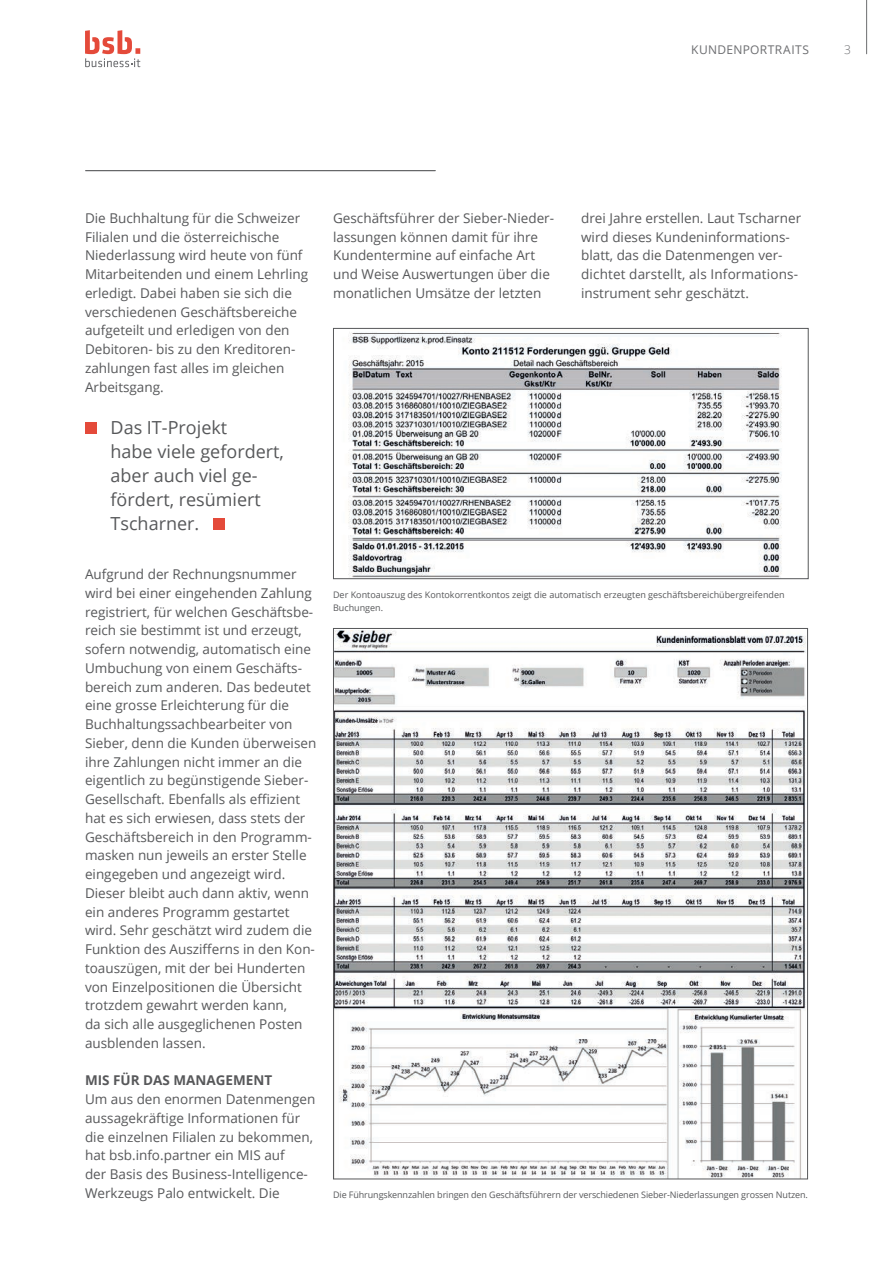
<style>
.page{position:relative;width:893px;height:1263px;background:#fff}
.page>*{position:absolute;margin:0;border:0;box-sizing:border-box;transform-origin:0 0}
.Auszeichnungen{font:18px/24px "Open Sans";color:#57585a}
.Lauftext{font:13.5px/18.8px "Open Sans";color:#57585a}
.Lauftext-2{font:700 13.5px "Open Sans";color:#57585a}
.Kapiteltitel_links{font:12px "Open Sans";letter-spacing:.035em;color:#6c6d70}
.t1{font:300 12px "Open Sans";color:#6c6d70}
.Bildlegende{font:9px/13.5px "Open Sans";color:#57585a}
</style>
<div class="page">
<hr style="left:86px;top:170px;width:349px;height:1px;background:#57585a">
<hr style="left:866px;top:0;width:1px;height:54px;background:#6c6d70">
<svg style="left:85px;top:30px;width:55px;height:37px"></svg>
<div style="left:85px;top:422px;width:12px;height:12px;background:#e44a3a"></div>
<div style="left:213px;top:518px;width:12px;height:12px;background:#e44a3a"></div>
<img style="left:335px;top:630px;width:471px;height:547px">
<img style="left:348px;top:332px;width:434px;height:245px">
<div style="left:333px;top:328px;width:476px;height:251px;border:1px solid #57585a"></div>
<p class="Kapiteltitel_links" style="left:691px;top:41px;width:119px">KUNDENPORTRAITS</p>
<p class="t1" style="left:844px;top:41px;width:8px">3</p>
<p class="Lauftext" style="left:85px;top:208px;width:225px">Die Buchhaltung für die Schweizer<br>Filialen und die österreichische<br>Niederlassung wird heute von fünf<br>Mitarbeitenden und einem Lehrling erledigt. Dabei haben sie sich die verschiedenen Geschäftsbereiche aufgeteilt und erledigen von den<br>Debitoren- bis zu den Kreditoren&shy;zahlungen fast alles im gleichen<br>Arbeitsgang.</p>
<p class="Auszeichnungen" style="left:111px;top:415px;width:175px">Das IT-Projekt<br>habe viele gefordert, aber auch viel ge&shy;fördert, resümiert<br>Tscharner.</p>
<p class="Lauftext" style="left:85px;top:564px;width:233px">Aufgrund der Rechnungsnummer wird bei einer eingehenden Zahlung registriert, für welchen Geschäftsbe&shy;reich sie bestimmt ist und erzeugt, sofern notwendig, automatisch eine Umbuchung von einem Geschäfts&shy;bereich zum anderen. Das bedeutet eine grosse Erleichterung für die Buchhaltungssachbearbeiter von Sieber, denn die Kunden überweisen ihre Zahlungen nicht immer an die eigentlich zu begünstigende Sieber-Gesellschaft. Ebenfalls als effizient hat es sich erwiesen, dass stets der Geschäftsbereich in den Programm&shy;masken nun jeweils an erster Stelle eingegeben und angezeigt wird.<br>Dieser bleibt auch dann aktiv, wenn ein anderes Programm gestartet wird. Sehr geschätzt wird zudem die Funktion des Auszifferns in den Kon&shy;toauszügen, mit der bei Hunderten von Einzelpositionen die Übersicht trotzdem gewahrt werden kann,<br>da sich alle ausgeglichenen Posten ausblenden lassen.</p>
<p class="Lauftext-2" style="left:85px;top:1071px;width:189px">MIS FÜR DAS MANAGEMENT</p>
<p class="Lauftext" style="left:85px;top:1089px;width:232px">Um aus den enormen Datenmengen aussagekräftige Informationen für die einzelnen Filialen zu bekommen, hat bsb.info.partner ein MIS auf<br>der Basis des Business-Intelligence-Werkzeugs Palo entwickelt. Die</p>
<p class="Lauftext" style="left:333px;top:208px;width:222px">Geschäftsführer der Sieber-Nieder&shy;lassungen können damit für ihre Kundentermine auf einfache Art und Weise Auswertungen über die monatlichen Umsätze der letzten</p>
<p class="Lauftext" style="left:581px;top:208px;width:222px">drei Jahre erstellen. Laut Tscharner wird dieses Kundeninformations&shy;blatt, das die Datenmengen ver&shy;dichtet darstellt, als Informations&shy;instrument sehr geschätzt.</p>
<p class="Bildlegende" style="left:333px;top:588px;width:453px">Der Kontoauszug des Kontokorrentkontos zeigt die automatisch erzeugten geschäftsbereichübergreifenden<br>Buchungen.</p>
<p class="Bildlegende" style="left:333px;top:1188px;width:476px">Die Führungskennzahlen bringen den Geschäftsführern der verschiedenen Sieber-Niederlassungen grossen Nutzen.</p>
</div>
